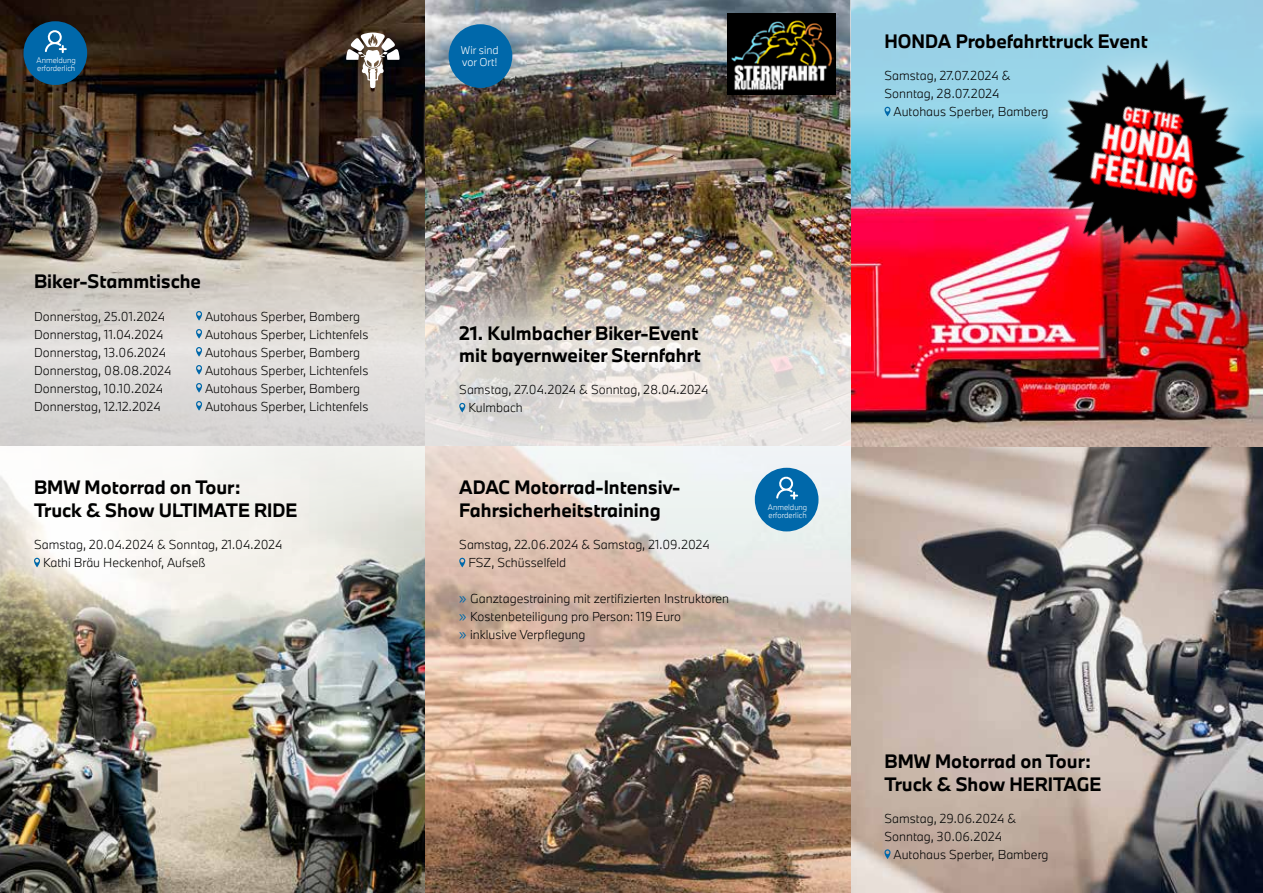
<style>
.page{position:relative;width:1263px;height:893px;background:#fff}
.page>*{position:absolute;margin:0;border:0;box-sizing:border-box;transform-origin:0 0}
.t1{font:700 18px/22.5px "BMW Type Next";color:#000}
.t2{font:300 12px/18px "BMW Type Next";color:#000}
.t3{font:300 10.5px/12px "BMW Type Next";color:#fff}
.t4{font:300 7.5px/8.2px "BMW Type Next";color:#fff}
.s1{font-size:15px;color:#0068aa}
</style>
<div class="page">
<img style="left:0;top:0;width:425px;height:247px">
<svg style="left:0;top:247px;width:425px;height:199px;background:#d4d0cc"></svg>
<img style="left:0;top:693px;width:425px;height:200px">
<img style="left:0;top:446px;width:425px;height:247px">
<svg style="left:34px;top:558px;width:6px;height:9px"></svg>
<div style="left:23px;top:21px;width:64px;height:64px;background:#0068aa;border-radius:50%"></div>
<svg style="left:45px;top:30px;width:22px;height:23px"></svg>
<svg style="left:850px;top:446px;width:413px;height:447px;background:#99908c"></svg>
<img style="left:850px;top:234px;width:413px;height:212px">
<svg style="left:884px;top:849px;width:6px;height:10px"></svg>
<svg style="left:346px;top:33px;width:54px;height:55px"></svg>
<img style="left:425px;top:0;width:425px;height:229px">
<img style="left:425px;top:229px;width:425px;height:217px">
<svg style="left:850px;top:0;width:413px;height:234px;background:#96b8d3"></svg>
<div style="left:449px;top:24px;width:63px;height:64px;background:#0068aa;border-radius:50%"></div>
<img style="left:727px;top:13px;width:106px;height:82px">
<svg style="left:459px;top:403px;width:6px;height:9px"></svg>
<img style="left:425px;top:687px;width:425px;height:206px">
<svg style="left:425px;top:446px;width:425px;height:241px;background:#dbcbc0"></svg>
<svg style="left:459px;top:558px;width:6px;height:9px"></svg>
<div style="left:755px;top:468px;width:63px;height:63px;background:#0068aa;border-radius:50%"></div>
<svg style="left:776px;top:476px;width:22px;height:24px"></svg>
<svg style="left:196px;top:311px;width:6px;height:10px"></svg>
<svg style="left:196px;top:329px;width:6px;height:10px"></svg>
<svg style="left:196px;top:347px;width:6px;height:10px"></svg>
<svg style="left:196px;top:365px;width:6px;height:10px"></svg>
<svg style="left:196px;top:383px;width:6px;height:10px"></svg>
<svg style="left:196px;top:401px;width:6px;height:10px"></svg>
<img style="left:993px;top:13px;width:270px;height:291px">
<svg style="left:884px;top:107px;width:6px;height:9px"></svg>
<p class="t4" style="left:37px;top:56px;width:41px">Anmeldung erforderlich</p>
<h1 class="t1" style="left:34px;top:270px;width:169px">Biker-Stammtische</h1>
<p class="t2" style="left:34px;top:307px;width:133px">Donnerstag, 25.01.2024</p>
<p class="t2" style="left:205px;top:307px;width:156px">Autohaus Sperber, Bamberg</p>
<p class="t2" style="left:34px;top:325px;width:131px">Donnerstag, 11.04.2024</p>
<p class="t2" style="left:205px;top:325px;width:165px">Autohaus Sperber, Lichtenfels</p>
<p class="t2" style="left:34px;top:343px;width:133px">Donnerstag, 13.06.2024</p>
<p class="t2" style="left:205px;top:343px;width:156px">Autohaus Sperber, Bamberg</p>
<p class="t2" style="left:34px;top:361px;width:139px">Donnerstag, 08.08.2024</p>
<p class="t2" style="left:205px;top:361px;width:165px">Autohaus Sperber, Lichtenfels</p>
<p class="t2" style="left:34px;top:379px;width:131px">Donnerstag, 10.10.2024</p>
<p class="t2" style="left:205px;top:379px;width:156px">Autohaus Sperber, Bamberg</p>
<p class="t2" style="left:34px;top:397px;width:128px">Donnerstag, 12.12.2024</p>
<p class="t2" style="left:205px;top:397px;width:165px">Autohaus Sperber, Lichtenfels</p>
<h1 class="t1" style="left:34px;top:476px;width:265px">BMW Motorrad on Tour:<br>Truck &amp; Show ULTIMATE RIDE</h1>
<p class="t2" style="left:43px;top:536px;width:241px;text-indent:-9px">Samstag, 20.04.2024 &amp; Sonntag, 21.04.2024<br>Kathi Bräu Heckenhof, Aufseß</p>
<p class="t3" style="left:461px;top:44px;width:39px">Wir sind vor Ort!</p>
<h1 class="t1" style="left:884px;top:30px;width:265px">HONDA Probefahrttruck Event</h1>
<p class="t2" style="left:884px;top:67px;width:128px">Samstag, 27.07.2024 &amp;</p>
<p class="t2" style="left:884px;top:85px;width:116px">Sonntag, 28.07.2024</p>
<p class="t2" style="left:893px;top:103px;width:156px">Autohaus Sperber, Bamberg</p>
<h1 class="t1" style="left:459px;top:321px;width:243px">21. Kulmbacher Biker-Event mit bayernweiter Sternfahrt</h1>
<p class="t2" style="left:468px;top:381px;width:242px;text-indent:-9px">Samstag, 27.04.2024 &amp; Sonntag, 28.04.2024<br>Kulmbach</p>
<h1 class="t1" style="left:459px;top:476px;width:223px">ADAC Motorrad-Intensiv-<br>Fahrsicherheitstraining</h1>
<p class="t2" style="left:468px;top:536px;width:243px;text-indent:-9px">Samstag, 22.06.2024 &amp; Samstag, 21.09.2024<br>FSZ, Schüsselfeld</p>
<p class="t2" style="left:459px;top:590px;width:271px"><span class="s1">»</span> Ganztagestraining mit zertifizierten Instruktoren <span class="s1">»</span> Kostenbeteiligung pro Person: 119 Euro<br><span class="s1">»</span> inklusive Verpflegung</p>
<p class="t4" style="left:768px;top:503px;width:41px">Anmeldung erforderlich</p>
<h1 class="t1" style="left:884px;top:750px;width:218px">BMW Motorrad on Tour:<br>Truck &amp; Show HERITAGE</h1>
<p class="t2" style="left:884px;top:809px;width:133px">Samstag, 29.06.2024 &amp;<br>Sonntag, 30.06.2024</p>
<p class="t2" style="left:893px;top:845px;width:156px">Autohaus Sperber, Bamberg</p>
</div>
